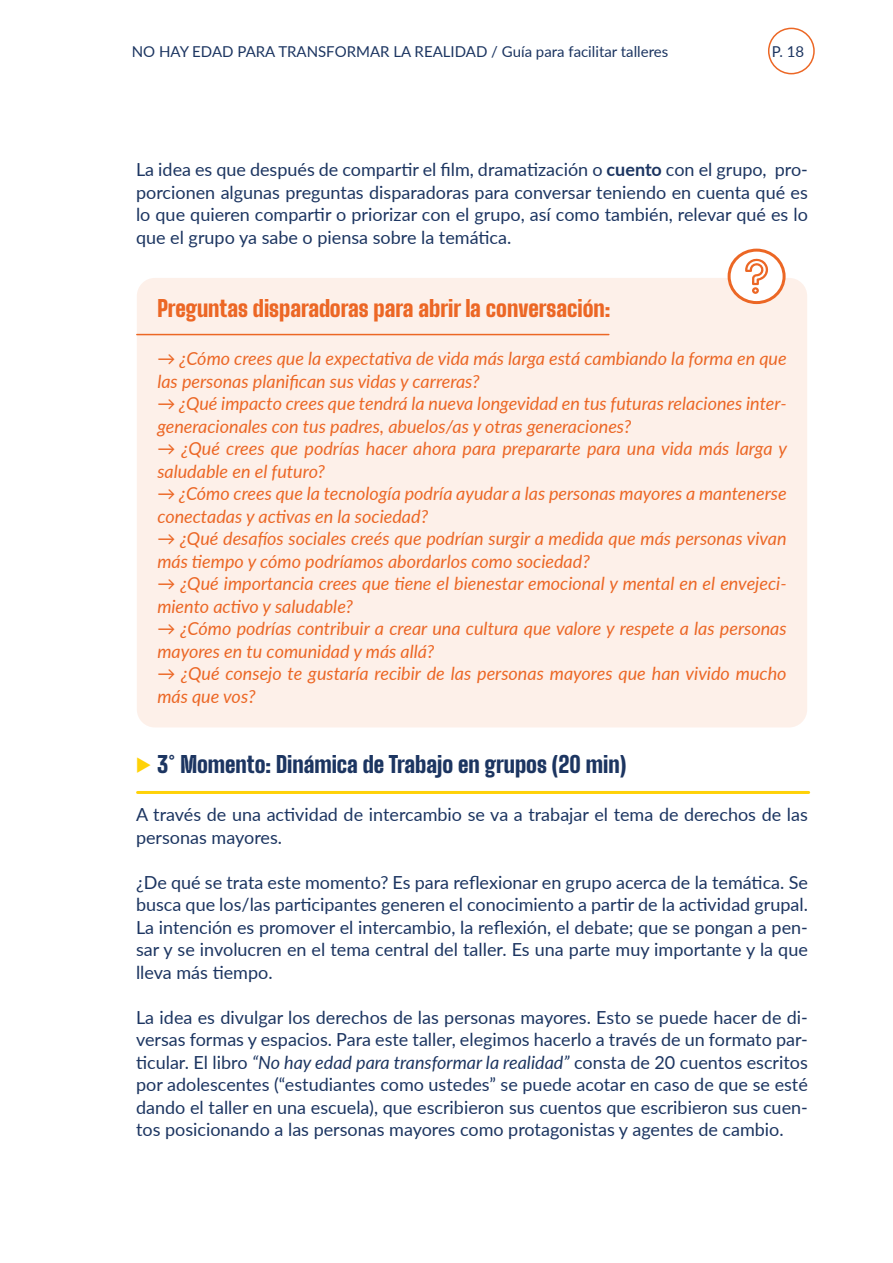
<style>
.page{position:relative;width:893px;height:1263px;background:#fff}
.page>*{position:absolute;margin:0;border:0;box-sizing:border-box;transform-origin:0 0}
.t1{font:900 22.5px "Big Shoulders Display";color:#ec6725}
.t2{font:900 22.5px "Big Shoulders Display";color:#1c3561}
.t3{font:18px/22.5px "Lato";color:#1c3561;text-align:justify}
.t4{font:italic 18px/22.5px "Lato";color:#ec6725}
.t5{font:15px "Lato";color:#1c3561}
.s1{font-weight:700}
.s2{font-family:"Overpass";font-weight:700;color:#ffd208}
.s3{font-style:italic}
</style>
<div class="page">
<div style="left:768px;top:28px;width:47px;height:46px;border:2px solid #ec6725;border-radius:50%"></div>
<hr style="left:138px;top:791px;width:671px;height:3px;background:#ffd208">
<div style="left:137px;top:278px;width:670px;height:449px;background:#fdf0e9;border-radius:18px"></div>
<hr style="left:137px;top:334px;width:472px;height:1px;background:#ec6725">
<svg style="left:729px;top:250px;width:55px;height:53px"></svg>
<div style="left:728px;top:249px;width:58px;height:55px;border:3px solid #ec6725;border-radius:50%"></div>
<svg style="left:745px;top:258px;width:25px;height:36px"></svg>
<p class="t5" style="left:132px;top:41px;width:538px">NO HAY EDAD PARA TRANSFORMAR LA REALIDAD / Guía para facilitar talleres</p>
<p class="t5" style="left:772px;top:41px;width:34px">P. 18</p>
<p class="t3" style="left:136px;top:158px;width:673px">La idea es que después de compartir el film, dramatización o <span class="s1">cuento</span> con el grupo, pro&shy;porcionen algunas preguntas disparadoras para conversar teniendo en cuenta qué es lo que quieren compartir o priorizar con el grupo, así como también, relevar qué es lo que el grupo ya sabe o piensa sobre la temática.</p>
<p class="t1" style="left:157px;top:289px;width:455px">Preguntas disparadoras para abrir la conversación:</p>
<p class="t4" style="left:157px;top:347px;width:631px">→ ¿Cómo crees que la expectativa de vida más larga está cambiando la forma en que las personas planifican sus vidas y carreras?</p>
<p class="t4" style="left:157px;top:392px;width:631px">→ ¿Qué impacto crees que tendrá la nueva longevidad en tus futuras relaciones inter&shy;generacionales con tus padres, abuelos/as y otras generaciones?</p>
<p class="t4" style="left:157px;top:437px;width:631px">→ ¿Qué crees que podrías hacer ahora para prepararte para una vida más larga y saludable en el futuro?</p>
<p class="t4" style="left:157px;top:482px;width:631px">→ ¿Cómo crees que la tecnología podría ayudar a las personas mayores a mantenerse conectadas y activas en la sociedad?</p>
<p class="t4" style="left:157px;top:527px;width:631px">→ ¿Qué desafíos sociales creés que podrían surgir a medida que más personas vivan más tiempo y cómo podríamos abordarlos como sociedad?</p>
<p class="t4" style="left:157px;top:572px;width:631px">→ ¿Qué importancia crees que tiene el bienestar emocional y mental en el envejeci&shy;miento activo y saludable?</p>
<p class="t4" style="left:157px;top:617px;width:631px">→ ¿Cómo podrías contribuir a crear una cultura que valore y respete a las personas mayores en tu comunidad y más allá?</p>
<p class="t4" style="left:157px;top:662px;width:631px">→ ¿Qué consejo te gustaría recibir de las personas mayores que han vivido mucho más que vos?</p>
<p class="t2" style="left:136px;top:745px;width:492px"><span class="s2">▶</span> 3° Momento: Dinámica de Trabajo en grupos (20 min)</p>
<p class="t3" style="left:136px;top:803px;width:673px">A través de una actividad de intercambio se va a trabajar el tema de derechos de las personas mayores.</p>
<p class="t3" style="left:136px;top:870px;width:673px">¿De qué se trata este momento? Es para reflexionar en grupo acerca de la temática. Se busca que los/las participantes generen el conocimiento a partir de la actividad grupal.<br>La intención es promover el intercambio, la reflexión, el debate; que se pongan a pen&shy;sar y se involucren en el tema central del taller. Es una parte muy importante y la que lleva más tiempo.</p>
<p class="t3" style="left:136px;top:1005px;width:673px">La idea es divulgar los derechos de las personas mayores. Esto se puede hacer de di&shy;versas formas y espacios. Para este taller, elegimos hacerlo a través de un formato par&shy;ticular. El libro <span class="s3">“No hay edad para transformar la realidad”</span> consta de 20 cuentos escritos por adolescentes (“estudiantes como ustedes” se puede acotar en caso de que se esté dando el taller en una escuela), que escribieron sus cuentos que escribieron sus cuen&shy;tos posicionando a las personas mayores como protagonistas y agentes de cambio.</p>
</div>
